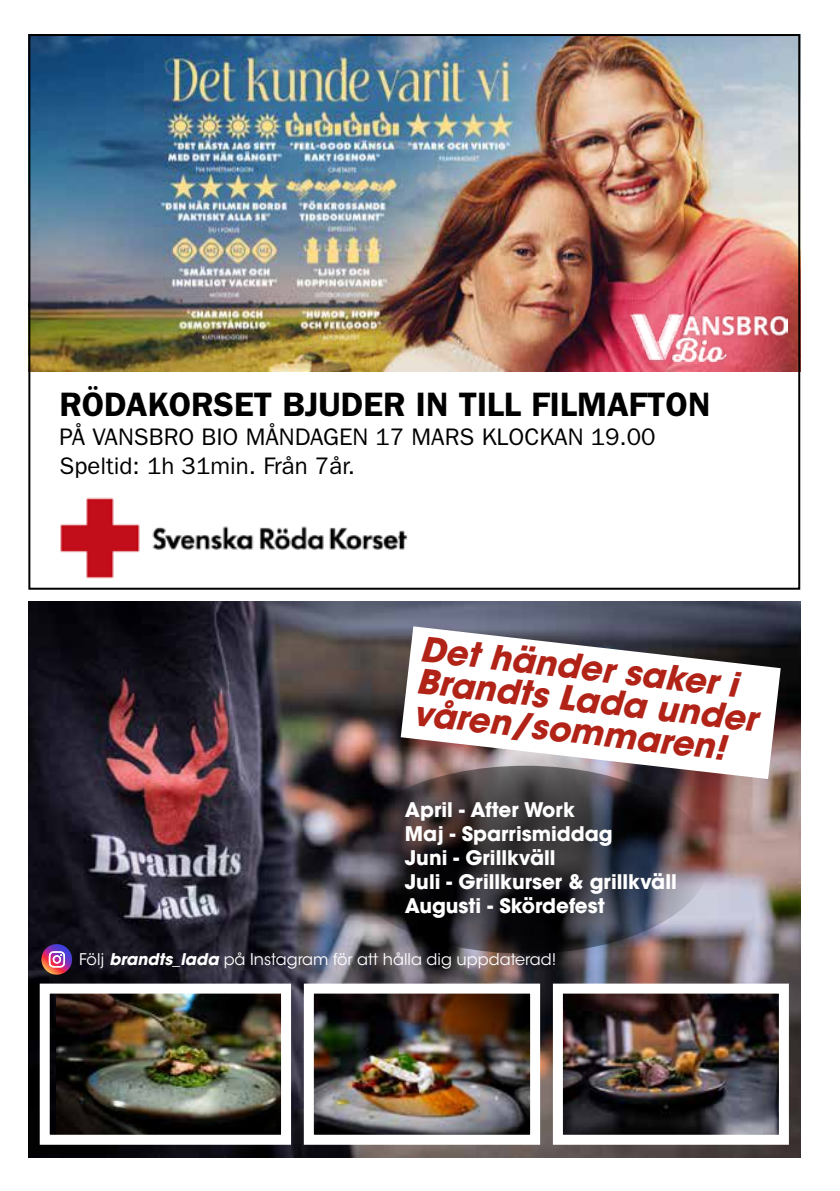
<style>
.page{position:relative;width:840px;height:1191px;background:#fff}
.page>*{position:absolute;margin:0;border:0;box-sizing:border-box;transform-origin:0 0}
.t1{font:italic 700 34px/32.2px "ITC Avant Garde Std";color:#b12217}
.t2{font:600 34px "ITC Franklin Gothic Std";color:#000}
.t3{font:24px/28.8px "ITC Franklin Gothic Std";color:#000}
.t4{font:700 20px/24px "ITC Avant Garde Std";color:#fff}
.t5{font:16px "ITC Avant Garde Std";color:#fff}
.s1{font-weight:700;font-style:italic}
</style>
<div class="page">
<img style="left:31px;top:37px;width:765px;height:334px">
<img style="left:60px;top:497px;width:348px;height:82px">
<img style="left:630px;top:313px;width:157px;height:48px">
<img style="left:28px;top:602px;width:771px;height:555px">
<svg style="left:400px;top:626px;width:380px;height:153px"></svg>
<img style="left:56px;top:994px;width:224px;height:139px">
<div style="left:40px;top:983px;width:251px;height:161px;border:10px solid #fff"></div>
<img style="left:315px;top:994px;width:214px;height:139px">
<div style="left:304px;top:983px;width:236px;height:161px;border:10px solid #fff"></div>
<img style="left:563px;top:994px;width:214px;height:139px">
<div style="left:552px;top:983px;width:236px;height:161px;border:10px solid #fff"></div>
<svg style="left:41px;top:944px;width:31px;height:30px"></svg>
<svg style="left:49px;top:951px;width:16px;height:16px"></svg>
<svg style="left:341px;top:765px;width:368px;height:188px;background:#373338"></svg>
<h1 class="t2" style="left:60px;top:384px;width:652px">RÖDAKORSET BJUDER IN TILL FILMAFTON</h1>
<p class="t3" style="left:60px;top:422px;width:597px">PÅ VANSBRO BIO MÅNDAGEN 17 MARS KLOCKAN 19.00<br>Speltid: 1h 31min. Från 7år.</p>
<h1 class="t1" style="left:422px;top:631px;width:344px;rotate:7deg">Det händer saker i<br>Brandts Lada under våren/sommaren!</h1>
<p class="t4" style="left:405px;top:798px;width:273px">April - After Work<br>Maj - Sparrismiddag<br>Juni - Grillkväll<br>Juli - Grillkurser &amp; grillkväll<br>Augusti - Skördefest</p>
<p class="t5" style="left:79px;top:950px;width:478px">Följ <span class="s1">brandts_lada</span> på Instagram för att hålla dig uppdaterad!</p>
</div>
